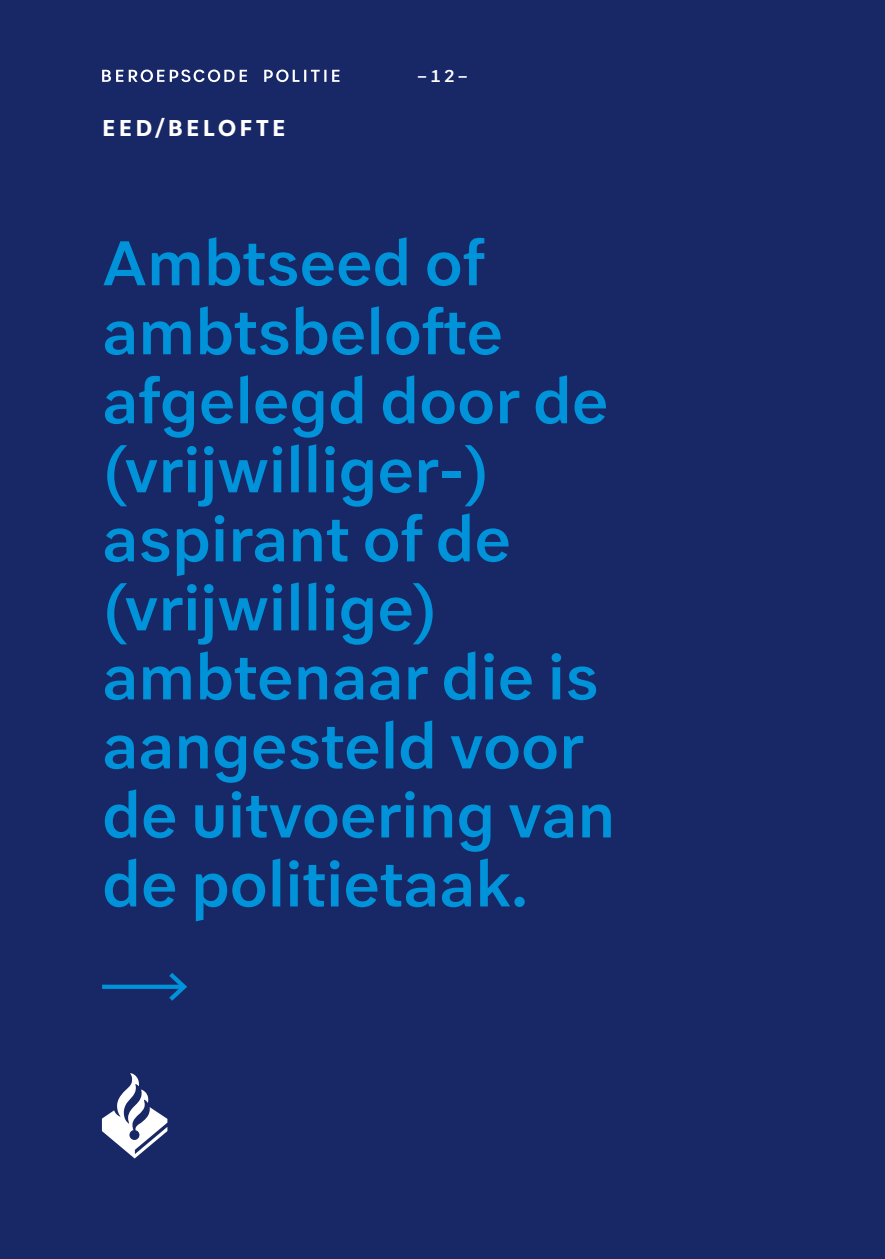
<style>
.page{position:relative;width:885px;height:1259px;background:#fff}
.page>*{position:absolute;margin:0;border:0;box-sizing:border-box;transform-origin:0 0}
.t1{font:500 66px/69px "Politie Text";letter-spacing:-.005em;color:#0093d9}
.H2-_Eed_of_belofte_kop{font:700 24px "Politie Text";letter-spacing:.135em;color:#fff}
.t2{font:500 18px "Politie Text";color:#fff}
</style>
<div class="page">
<hr style="left:884px;top:0;width:1px;height:1259px;background:#0052a1">
<div style="left:0;top:0;width:884px;height:1259px;background:#182866"></div>
<svg style="left:102px;top:70px;width:237px;height:12px"></svg>
<svg style="left:102px;top:1073px;width:65px;height:85px"></svg>
<div style="left:102px;top:984px;width:82px;height:5px;background:#0093d9"></div>
<svg style="left:165px;top:973px;width:22px;height:28px"></svg>
<h2 class="H2-_Eed_of_belofte_kop" style="left:102px;top:113px;width:185px">EED/BELOFTE</h2>
<p class="t2" style="left:417px;top:65px;width:52px">–12–</p>
<p class="t1" style="left:102px;top:227px;width:508px">Ambtseed of ambtsbelofte afgelegd door de</p>
<p class="t1" style="left:102px;top:434px;width:514px">(vrijwilliger-) aspirant of de (vrijwillige) ambtenaar die is aangesteld voor de uitvoering van de politietaak.</p>
</div>
